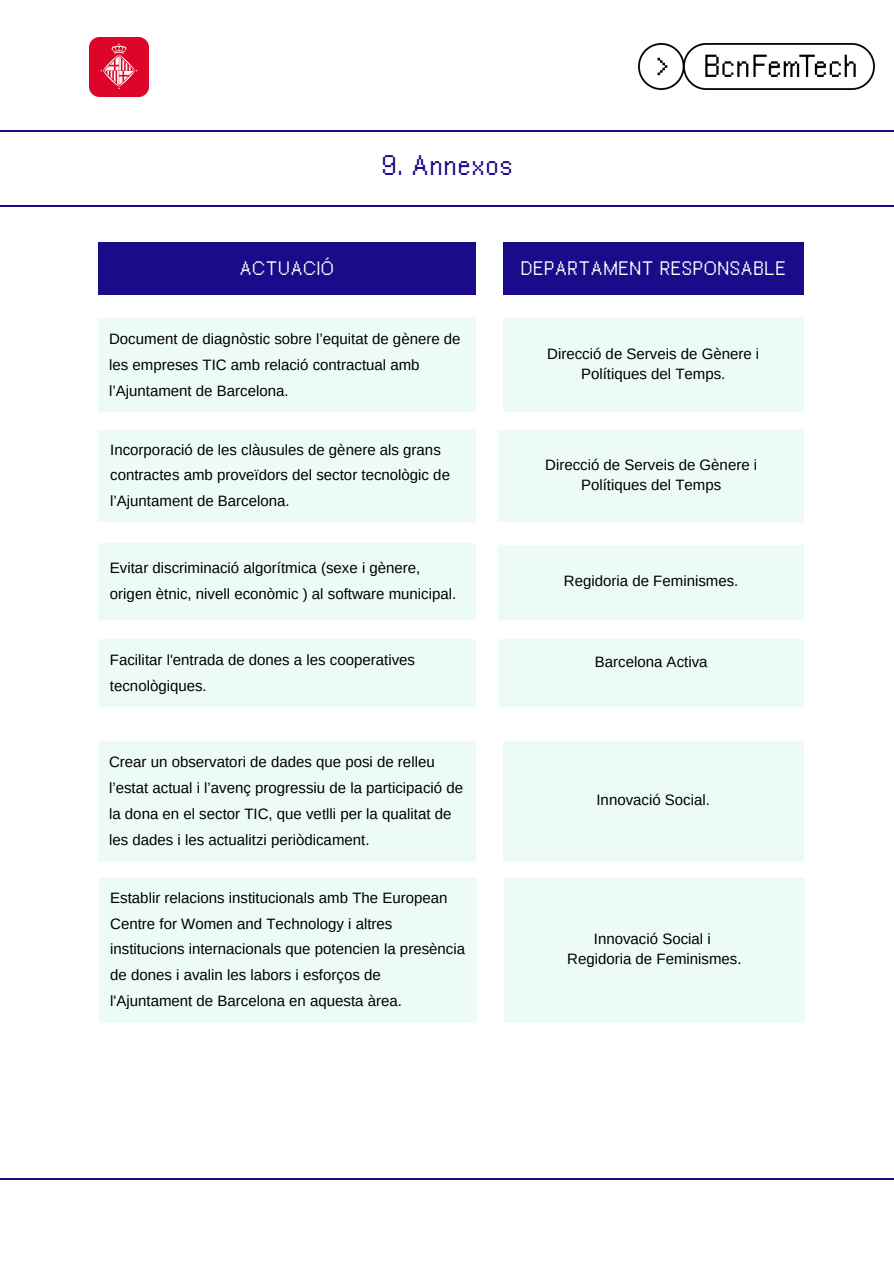
<style>
.page{position:relative;width:894px;height:1264px;background:#fff}
.page>*{position:absolute;margin:0;border:0;box-sizing:border-box;transform-origin:0 0}
.t1{font:24px "FK Raster Grotesk Blended";color:#190b89}
.t2{font:16.5px "FK Raster Grotesk Blended";color:#f9fff9}
.t3{font:15px/26px "Arimo";color:#000}
</style>
<div class="page">
<hr style="left:0;top:131px;width:893px;height:1px;background:#190b89">
<hr style="left:0;top:205px;width:893px;height:1px;background:#190b89">
<img style="left:638px;top:43px;width:235px;height:47px">
<hr style="left:0;top:1178px;width:893px;height:1px;background:#190b89">
<div style="left:502px;top:318px;width:301px;height:93px;background:#ecfbf6"></div>
<div style="left:98px;top:318px;width:377px;height:93px;background:#ecfbf6"></div>
<div style="left:498px;top:430px;width:305px;height:91px;background:#ecfbf6"></div>
<div style="left:98px;top:430px;width:377px;height:91px;background:#ecfbf6"></div>
<div style="left:498px;top:545px;width:305px;height:74px;background:#ecfbf6"></div>
<div style="left:98px;top:543px;width:377px;height:76px;background:#ecfbf6"></div>
<img style="left:89px;top:37px;width:59px;height:59px">
<div style="left:98px;top:242px;width:377px;height:53px;background:#190b89"></div>
<div style="left:502px;top:242px;width:301px;height:53px;background:#190b89"></div>
<div style="left:498px;top:639px;width:305px;height:68px;background:#ecfbf6"></div>
<div style="left:98px;top:639px;width:377px;height:68px;background:#ecfbf6"></div>
<div style="left:502px;top:741px;width:301px;height:120px;background:#ecfbf6"></div>
<div style="left:98px;top:741px;width:377px;height:120px;background:#ecfbf6"></div>
<div style="left:503px;top:878px;width:301px;height:144px;background:#ecfbf6"></div>
<div style="left:99px;top:878px;width:377px;height:144px;background:#ecfbf6"></div>
<h1 class="t1" style="left:381px;top:149px;width:134px">9. Annexos</h1>
<p class="t2" style="left:137px;top:257px;width:199px">ACTUACIÓ ACTUACIÓ</p>
<p class="t2" style="left:520px;top:257px;width:267px">DEPARTAMENT RESPONSABLE</p>
<p class="t3" style="left:109px;top:325px;width:353px">Document de diagnòstic sobre l’equitat de gènere de les empreses TIC amb relació contractual amb l’Ajuntament de Barcelona.</p>
<p class="t3" style="left:110px;top:436px;width:341px">Incorporació de les clàusules de gènere als grans contractes amb proveïdors del sector tecnològic de l’Ajuntament de Barcelona.</p>
<p class="t3" style="left:110px;top:555px;width:348px">Evitar discriminació algorítmica (sexe i gènere, origen ètnic, nivell econòmic ) al software municipal.</p>
<p class="t3" style="left:547px;top:343px;width:213px;line-height:20.2px;text-align:center">Direcció de Serveis de Gènere i<br>Polítiques del Temps.</p>
<p class="t3" style="left:545px;top:454px;width:213px;line-height:20.2px;text-align:center">Direcció de Serveis de Gènere i<br>Polítiques del Temps</p>
<p class="t3" style="left:564px;top:568px;width:176px">Regidoria de Feminismes.</p>
<p class="t3" style="left:110px;top:647px;width:306px">Facilitar l'entrada de dones a les cooperatives tecnològiques.</p>
<p class="t3" style="left:594px;top:649px;width:114px">Barcelona Activa</p>
<p class="t3" style="left:109px;top:748px;width:355px">Crear un observatori de dades que posi de relleu l’estat actual i l’avenç progressiu de la participació de la dona en el sector TIC, que vetlli per la qualitat de les dades i les actualitzi periòdicament.</p>
<p class="t3" style="left:110px;top:884px;width:356px">Establir relacions institucionals amb The European Centre for Women and Technology i altres institucions internacionals que potencien la presència de dones i avalin les labors i esforços de l'Ajuntament de Barcelona en aquesta àrea.</p>
<p class="t3" style="left:596px;top:787px;width:115px">Innovació Social.</p>
<p class="t3" style="left:567px;top:928px;width:176px;line-height:20.2px;text-align:center">Innovació Social i<br>Regidoria de Feminismes.</p>
</div>
